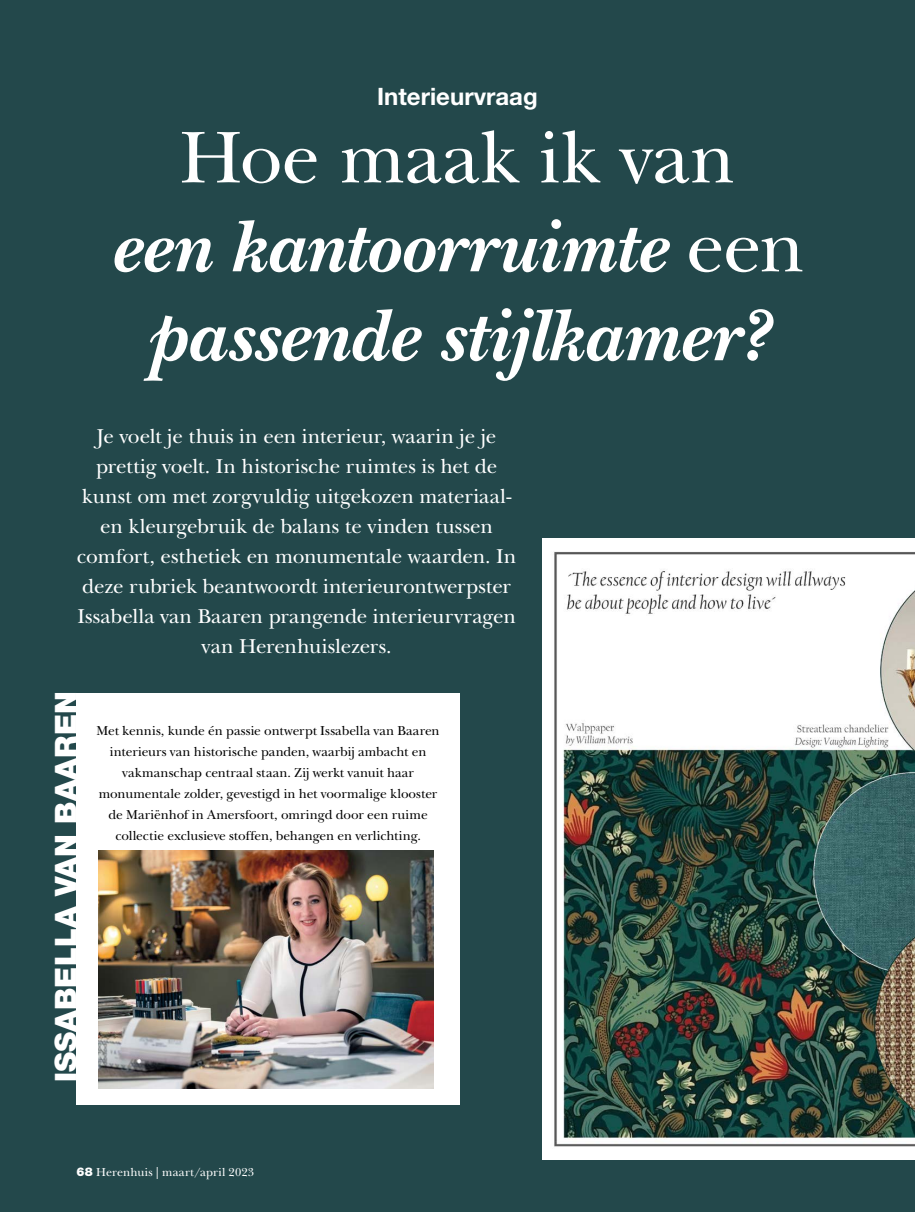
<style>
.page{position:relative;width:915px;height:1212px;background:#fff}
.page>*{position:absolute;margin:0;border:0;box-sizing:border-box;transform-origin:0 0}
.t1{font:italic 700 76.35px/88.9px "New Baskerville Std";color:#fff;text-align:center}
.t2{font:900 30px "Helvetica Neue LT Std";letter-spacing:.005em;color:#fff}
.t3{font:700 24px "Helvetica Neue LT Std";color:#fff}
.t4{font:21px/30px "New Baskerville Std";letter-spacing:-.005em;color:#fff;text-align:center}
.t5{font:13.5px/21px "New Baskerville Std";letter-spacing:-.005em;color:#000;text-align:center}
.t6{font:12px "New Baskerville Std";letter-spacing:.015em;color:#fff}
.s1{font-weight:400;font-style:normal}
.s2{font-family:"Helvetica Neue LT Std";font-weight:900}
</style>
<div class="page">
<div style="left:0;top:0;width:914px;height:1212px;background:#23484b"></div>
<img style="left:542px;top:539px;width:372px;height:621px">
<div style="left:77px;top:693px;width:382px;height:412px;background:#fff"></div>
<img style="left:98px;top:850px;width:335px;height:238px">
<p class="t3" style="left:377px;top:82px;width:162px">Interieurvraag</p>
<h1 class="t1" style="left:110px;top:114px;width:696px"><span class="s1">Hoe maak ik van<br></span>een kantoorruimte <span class="s1">een </span>passende stijlkamer?</h1>
<p class="t4" style="left:77px;top:421px;width:440px">Je voelt je thuis in een interieur, waarin je je prettig voelt. In historische ruimtes is het de kunst om met zorgvuldig uitgekozen materiaal&shy;en kleurgebruik de balans te vinden tussen comfort, esthetiek en monumentale waarden. In deze rubriek beantwoordt interieurontwerpster Issabella van Baaren prangende interieurvragen van Herenhuislezers.</p>
<h2 class="t2" style="left:48px;top:1082px;width:392px;rotate:-90deg">ISSABELLA VAN BAAREN</h2>
<p class="t5" style="left:96px;top:720px;width:344px">Met kennis, kunde én passie ontwerpt Issabella van Baaren interieurs van historische panden, waarbij ambacht en vakmanschap centraal staan. Zij werkt vanuit haar monumentale zolder, gevestigd in het voormalige klooster de Mariënhof in Amersfoort, omringd door een ruime collectie exclusieve stoffen, behangen en verlichting.</p>
<p class="t6" style="left:77px;top:1165px;width:179px"><span class="s2">68</span> Herenhuis | maart/april 2023</p>
</div>
